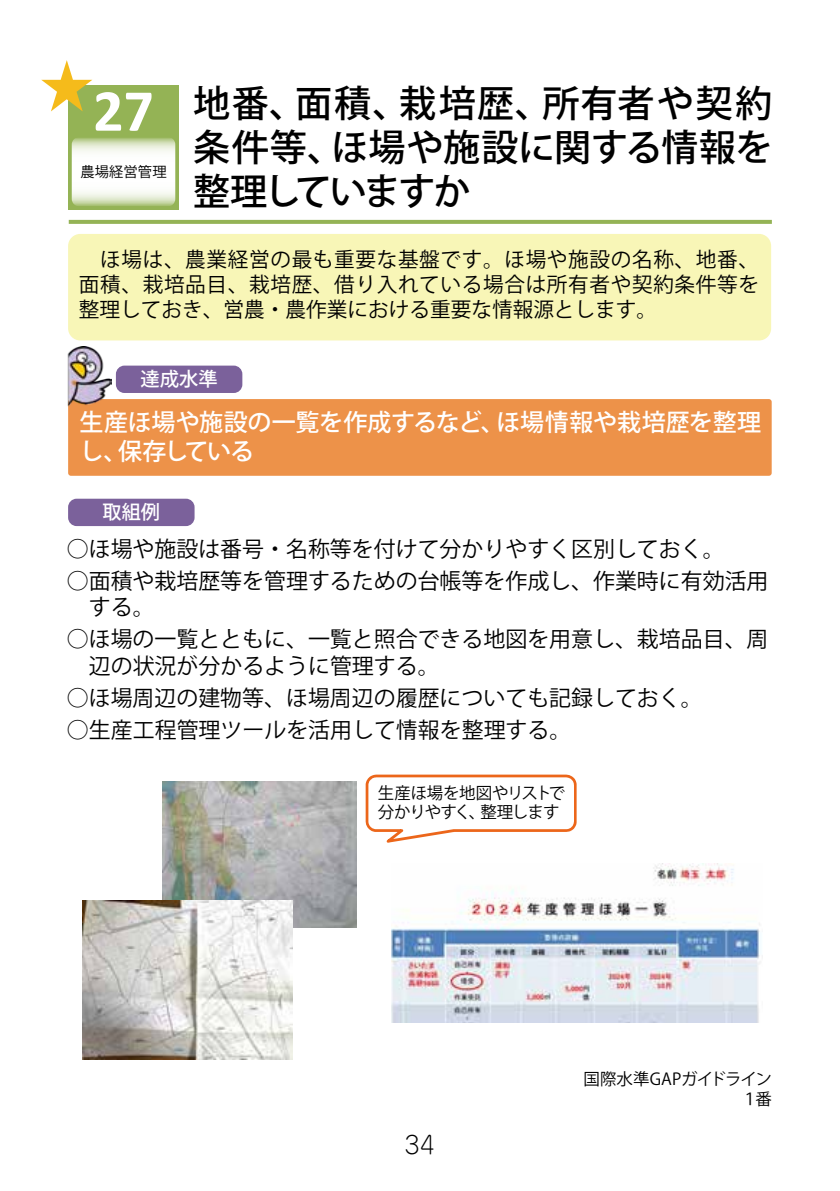
<style>
.page{position:relative;width:840px;height:1191px;background:#fff}
.page>*{position:absolute;margin:0;border:0;box-sizing:border-box;transform-origin:0 0}
.t1{font:700 60px "Calibri";color:#fff}
.t2{font:500 37px/44px "Koz Go Pro";color:#000;text-align:justify}
.t3{font:500 24px/28.8px "Koz Go Pro";letter-spacing:-.01em;color:#fff}
.t4{font:300 24px "Jun 101 Pro";color:#000}
.t5{font:22px/26.2px "Koz Go Pro";color:#000}
.t6{font:20.6px/24.8px "Koz Go Pro";color:#000;text-align:justify}
.t7{font:500 19.2px "Koz Go Pro";color:#fff}
.t8{font:16.4px/19.8px "Koz Go Pro";letter-spacing:-.035em;color:#000;text-align:right}
.t9{font:14.2px "Koz Go Pro";letter-spacing:.005em;color:#000}
</style>
<div class="page">
<div style="left:68px;top:399px;width:703px;height:77px;background:#ed9249;border-radius:3px"></div>
<div style="left:68px;top:234px;width:702px;height:106px;background:#f8f6b7;border-radius:12px"></div>
<div style="left:68px;top:499px;width:126px;height:27px;background:#7b619b;border-radius:9px"></div>
<div style="left:116px;top:365px;width:126px;height:28px;background:#7b619b;border-radius:9px"></div>
<img style="left:67px;top:347px;width:45px;height:64px">
<svg style="left:365px;top:774px;width:211px;height:68px"></svg>
<img style="left:162px;top:781px;width:194px;height:146px">
<img style="left:83px;top:900px;width:210px;height:159px">
<div style="left:68px;top:85px;width:111px;height:125px;background:#94b355"></div>
<svg style="left:72px;top:138px;width:103px;height:68px;background:#eef3e5"></svg>
<svg style="left:69px;top:220px;width:702px;height:4px;background:#97b55a"></svg>
<svg style="left:41px;top:60px;width:51px;height:51px"></svg>
<img style="left:391px;top:863px;width:370px;height:159px">
<h1 class="t1" style="left:93px;top:68px;width:62px">27</h1>
<p class="t9" style="left:80px;top:163px;width:88px">農場経営管理</p>
<h2 class="t2" style="left:193px;top:84px;width:580px">地番、面積、栽培歴、所有者や契約条件等、ほ場や施設に関する情報を整理していますか</h2>
<p class="t6" style="left:79px;top:248px;width:681px">　ほ場は、農業経営の最も重要な基盤です。ほ場や施設の名称、地番、面積、栽培品目、栽培歴、借り入れている場合は所有者や契約条件等を整理しておき、営農・農作業における重要な情報源とします。</p>
<p class="t7" style="left:140px;top:367px;width:78px">達成水準</p>
<p class="t3" style="left:80px;top:409px;width:682px">生産ほ場や施設の一覧を作成するなど、ほ場情報や栽培歴を整理し、保存している</p>
<p class="t7" style="left:102px;top:500px;width:59px">取組例</p>
<p class="t5" style="left:67px;top:536px;width:659px">○ほ場や施設は番号・名称等を付けて分かりやすく区別しておく。</p>
<p class="t5" style="left:89px;top:568px;width:680px;text-indent:-22px">○面積や栽培歴等を管理するための台帳等を作成し、作業時に有効活用する。</p>
<p class="t5" style="left:89px;top:627px;width:680px;text-indent:-22px">○ほ場の一覧とともに、一覧と照合できる地図を用意し、栽培品目、周辺の状況が分かるように管理する。</p>
<p class="t5" style="left:67px;top:685px;width:637px">○ほ場周辺の建物等、ほ場周辺の履歴についても記録しておく。</p>
<p class="t5" style="left:67px;top:717px;width:506px">○生産工程管理ツールを活用して情報を整理する。</p>
<p class="t8" style="left:377px;top:783px;width:189px;text-align:left">生産ほ場を地図やリストで分かりやすく、整理します</p>
<p class="t4" style="left:404px;top:1125px;width:32px">34</p>
<p class="t8" style="left:583px;top:1069px;width:190px">国際水準GAPガイドライン<br>１番</p>
</div>
